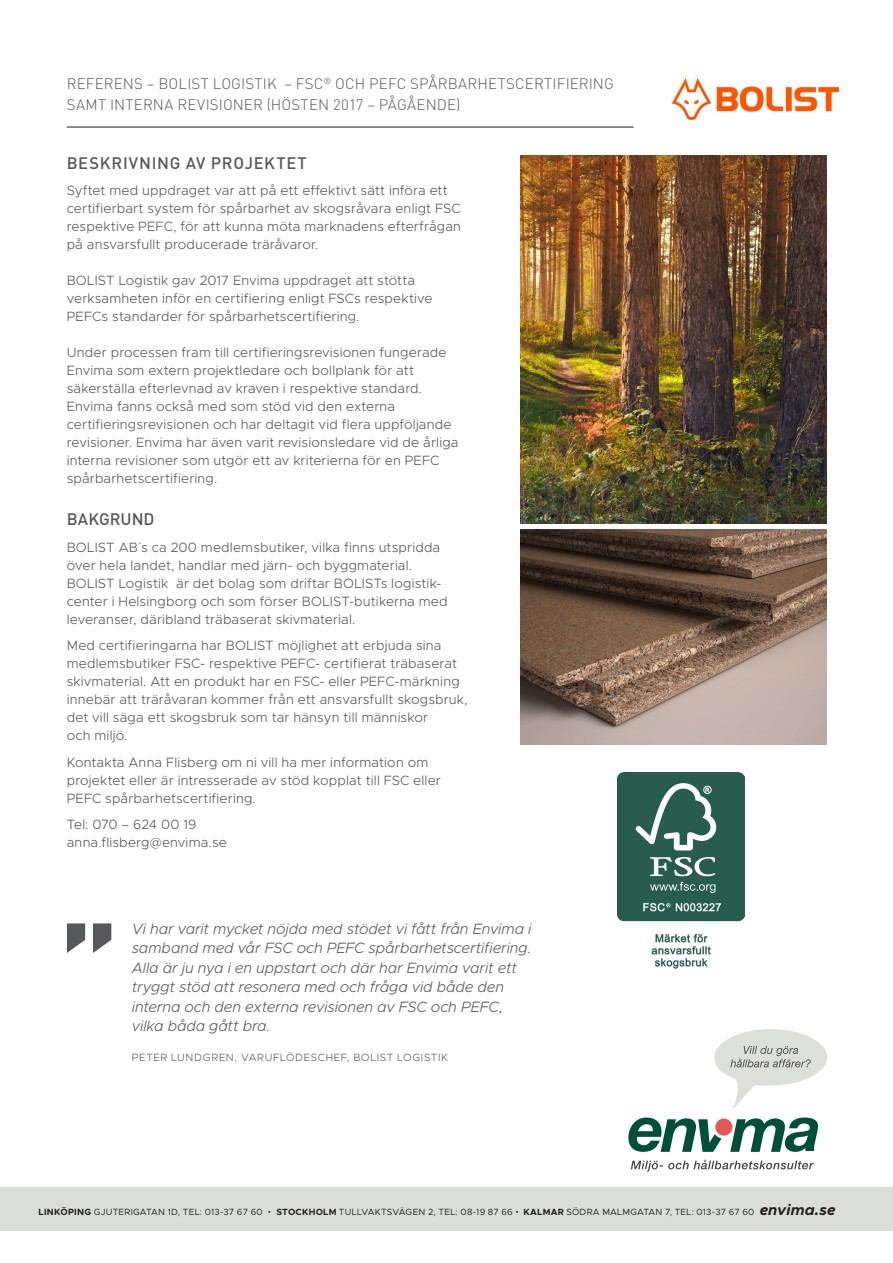
<style>
.page{position:relative;width:893px;height:1263px;background:#fff}
.page>*{position:absolute;margin:0;border:0;box-sizing:border-box;transform-origin:0 0}
.t1{font:900 111.75px "DIN";color:#57585a}
.t2{font:500 16.5px "DIN";letter-spacing:.04em;color:#57585a}
.t3{font:500 16.5px "DIN";color:#57585a}
.t4{font:italic 300 15px/19.5px "Metropolis";letter-spacing:-.005em;color:#57585a}
.t5{font:300 15px/21px "DIN";letter-spacing:.01em;color:#57585a}
.t6{font:300 13.5px/18px "Metropolis";letter-spacing:.01em;color:#57585a}
.t7{font:300 10.5px "Metropolis";letter-spacing:.065em;color:#57585a}
.t8{font:9px "Metropolis";letter-spacing:.02em;color:#231f20}
.s1{font-weight:700}
.s2{font-family:"Raleway";font-weight:700}
.s3{font-weight:700;font-style:italic;font-size:15px}
</style>
<div class="page">
<div style="left:0;top:1187px;width:893px;height:44px;background:#daddd9"></div>
<hr style="left:67px;top:127px;width:567px;height:1px;background:#231f20">
<svg style="left:631px;top:1160px;width:183px;height:12px"></svg>
<svg style="left:628px;top:1029px;width:199px;height:123px"></svg>
<img style="left:672px;top:79px;width:167px;height:41px">
<img style="left:520px;top:155px;width:306px;height:369px">
<img style="left:520px;top:530px;width:306px;height:214px">
<img style="left:618px;top:773px;width:126px;height:196px">
<p class="t5" style="left:67px;top:73px;width:548px">REFERENS – BOLIST LOGISTIK – FSC<sup>®</sup> OCH PEFC SPÅRBARHETSCERTIFIERING<br>SAMT INTERNA REVISIONER (HÖSTEN 2017 – PÅGÅENDE)</p>
<p class="t2" style="left:67px;top:152px;width:241px">BESKRIVNING AV PROJEKTET</p>
<p class="t6" style="left:67px;top:182px;width:396px">Syftet med uppdraget var att på ett effektivt sätt införa ett certifierbart system för spårbarhet av skogsråvara enligt FSC respektive PEFC, för att kunna möta marknadens efterfrågan på ansvarsfullt producerade träråvaror.</p>
<p class="t6" style="left:67px;top:272px;width:367px">BOLIST Logistik gav 2017 Envima uppdraget att stötta verksamheten inför en certifiering enligt FSCs respektive<br>PEFCs standarder för spårbarhetscertifiering.</p>
<p class="t6" style="left:67px;top:344px;width:393px">Under processen fram till certifieringsrevisionen fungerade Envima som extern projektledare och bollplank för att säkerställa efterlevnad av kraven i respektive standard.<br>Envima fanns också med som stöd vid den externa certifieringsrevisionen och har deltagit vid flera uppföljande revisioner. Envima har även varit revisionsledare vid de årliga interna revisioner som utgör ett av kriterierna för en PEFC spårbarhetscertifiering.</p>
<p class="t3" style="left:67px;top:509px;width:89px">BAKGRUND</p>
<p class="t6" style="left:67px;top:538px;width:382px">BOLIST AB´s ca 200 medlemsbutiker, vilka finns utspridda över hela landet, handlar med järn- och byggmaterial.<br>BOLIST Logistik är det bolag som driftar BOLISTs logistik&shy;center i Helsingborg och som förser BOLIST-butikerna med leveranser, däribland träbaserat skivmaterial.</p>
<p class="t6" style="left:67px;top:637px;width:402px">Med certifieringarna har BOLIST möjlighet att erbjuda sina medlemsbutiker FSC- respektive PEFC- certifierat träbaserat skivmaterial. Att en produkt har en FSC- eller PEFC-märkning innebär att träråvaran kommer från ett ansvarsfullt skogsbruk, det vill säga ett skogsbruk som tar hänsyn till människor<br>och miljö.</p>
<p class="t6" style="left:67px;top:753px;width:376px">Kontakta Anna Flisberg om ni vill ha mer information om projektet eller är intresserade av stöd kopplat till FSC eller<br>PEFC spårbarhetscertifiering.</p>
<p class="t6" style="left:67px;top:816px;width:162px">Tel: 070 – 624 00 19 anna.flisberg@envima.se</p>
<p class="t1" style="left:61px;top:888px;width:59px">”</p>
<p class="t4" style="left:132px;top:919px;width:401px">Vi har varit mycket nöjda med stödet vi fått från Envima i samband med vår FSC och PEFC spårbarhetscertifiering.<br>Alla är ju nya i en uppstart och där har Envima varit ett tryggt stöd att resonera med och fråga vid både den interna och den externa revisionen av FSC och PEFC, vilka båda gått bra.</p>
<p class="t7" style="left:132px;top:1051px;width:318px">PETER LUNDGREN, VARUFLÖDESCHEF, BOLIST LOGISTIK</p>
<p class="t8" style="left:39px;top:1206px;width:798px"><span class="s1">LINKÖPING</span> GJUTERIGATAN 1D, TEL: 013-37 67 60 <span class="s2">•</span> <span class="s1">STOCKHOLM</span> TULLVAKTSVÄGEN 2, TEL: 08-19 87 66 <span class="s2">•</span> <span class="s1">KALMAR</span> SÖDRA MALMGATAN 7, TEL: 013-37 67 60 <span class="s3">envima.se</span></p>
</div>
